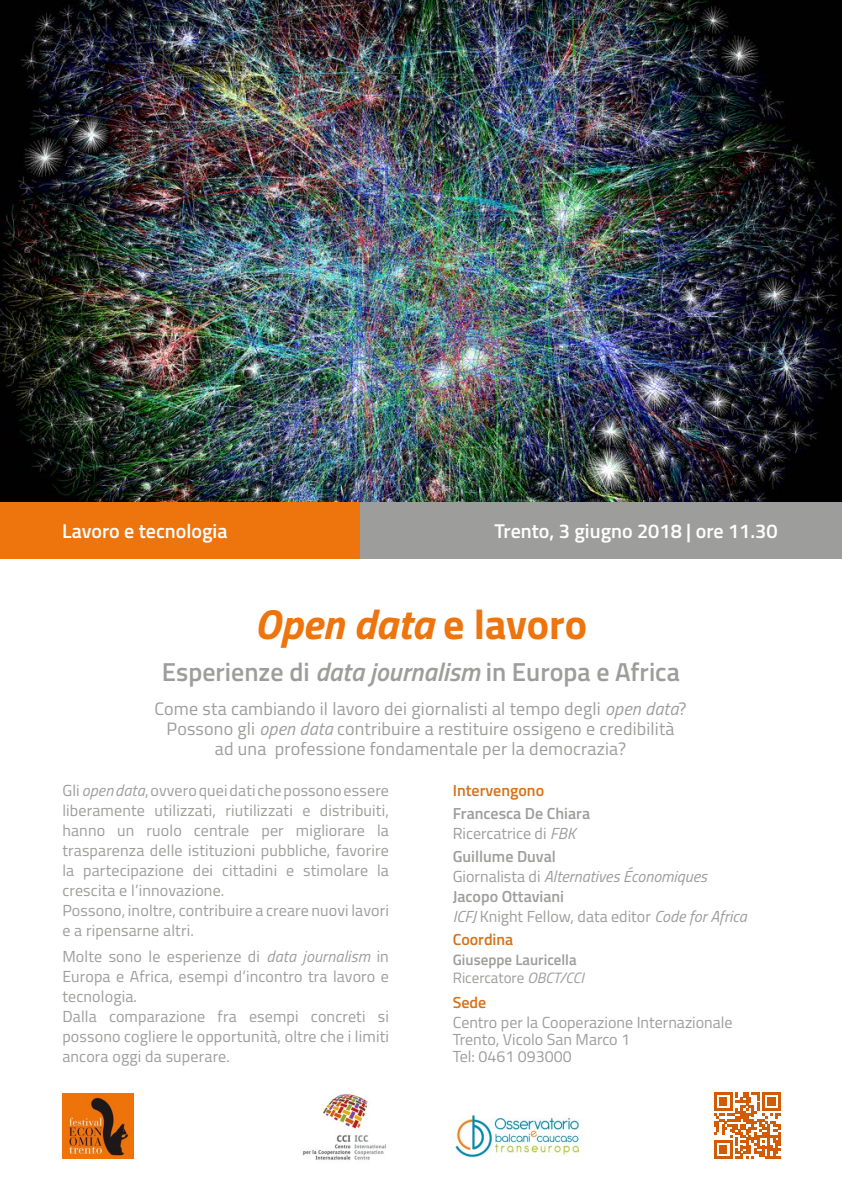
<style>
.page{position:relative;width:842px;height:1191px;background:#fff}
.page>*{position:absolute;margin:0;border:0;box-sizing:border-box;transform-origin:0 0}
.t1{font:italic 700 42px "Titillium";color:#ee740d}
.t2{font:600 26px "Titillium";color:#9d9d9c}
.t3{font:600 20px "Titillium";color:#fff}
.t4{font:18px/20px "Titillium";letter-spacing:.01em;color:#9d9d9c;text-align:center}
.t5{font:16px/20px "Titillium";letter-spacing:.01em;color:#9d9d9c}
.t6{font:italic 16px/20px "Titillium";color:#9d9d9c}
.t7{font:600 16px/20px "Titillium";color:#9d9d9c}
.t8{font:600 16px "Titillium";color:#d6721a}
.t9{font:600 15px/18px "Titillium";color:#9d9d9c}
.s1{font-style:normal}
.s2{font-style:italic}
.s3{font-weight:400}
.s4{font-weight:400;font-style:italic}
.s5{font-weight:600;font-style:normal}
</style>
<div class="page">
<img style="left:0;top:0;width:842px;height:502px">
<div style="left:0;top:502px;width:360px;height:56px;background:#ee740d"></div>
<div style="left:360px;top:502px;width:482px;height:56px;background:#9d9d9c"></div>
<img style="left:303px;top:1093px;width:83px;height:67px">
<img style="left:62px;top:1093px;width:71px;height:65px">
<img style="left:453px;top:1115px;width:129px;height:43px">
<svg style="left:714px;top:1092px;width:67px;height:67px"></svg>
<p class="t3" style="left:62px;top:516px;width:167px">Lavoro e tecnologia</p>
<p class="t3" style="left:494px;top:516px;width:285px">Trento, 3 giugno 2018 | ore 11.30</p>
<h1 class="t1" style="left:255px;top:591px;width:334px">Open data <span class="s1">e lavoro</span></h1>
<h2 class="t2" style="left:162px;top:652px;width:520px">Esperienze di <span class="s2">data journalism</span> in Europa e Africa</h2>
<p class="t4" style="left:154px;top:698px;width:534px">Come sta cambiando il lavoro dei giornalisti al tempo degli <span class="s2">open data</span>?<br>Possono gli <span class="s2">open data</span> contribuire a restituire ossigeno e credibilità<br>ad una professione fondamentale per la democrazia?</p>
<p class="t5" style="left:62px;top:779px;width:328px">Gli <span class="s2">open data</span>, ovvero quei dati che possono essere liberamente utilizzati, riutilizzati e distribuiti, hanno un ruolo centrale per migliorare la trasparenza delle istituzioni pubbliche, favorire la partecipazione dei cittadini e stimolare la crescita e l’innovazione.<br>Possono, inoltre, contribuire a creare nuovi lavori e a ripensarne altri.</p>
<p class="t5" style="left:62px;top:945px;width:328px">Molte sono le esperienze di <span class="s2">data journalism</span> in Europa e Africa, esempi d’incontro tra lavoro e tecnologia.<br>Dalla comparazione fra esempi concreti si possono cogliere le opportunità, oltre che i limiti ancora oggi da superare.</p>
<p class="t8" style="left:453px;top:778px;width:93px">Intervengono</p>
<p class="t7" style="left:453px;top:802px;width:139px">Francesca De Chiara<br><span class="s3">Ricercatrice di</span> <span class="s4">FBK</span></p>
<p class="t6" style="left:453px;top:845px;width:295px"><span class="s5">Guillume Duval<br></span><span class="s1">Giornalista di</span> Alternatives Économiques<br><span class="s5">Jacopo Ottaviani<br></span>ICFJ <span class="s1">Knight Fellow, data editor</span> Code for Africa</p>
<p class="t8" style="left:453px;top:927px;width:62px">Coordina</p>
<p class="t9" style="left:453px;top:950px;width:133px">Giuseppe Lauricella<br><span class="s3">Ricercatore</span> <span class="s4">OBCT/CCI</span></p>
<p class="t8" style="left:453px;top:990px;width:35px">Sede</p>
<p class="t5" style="left:453px;top:1013px;width:281px;line-height:17px">Centro per la Cooperazione Internazionale<br>Trento, Vicolo San Marco 1<br>Tel: 0461 093000</p>
</div>
